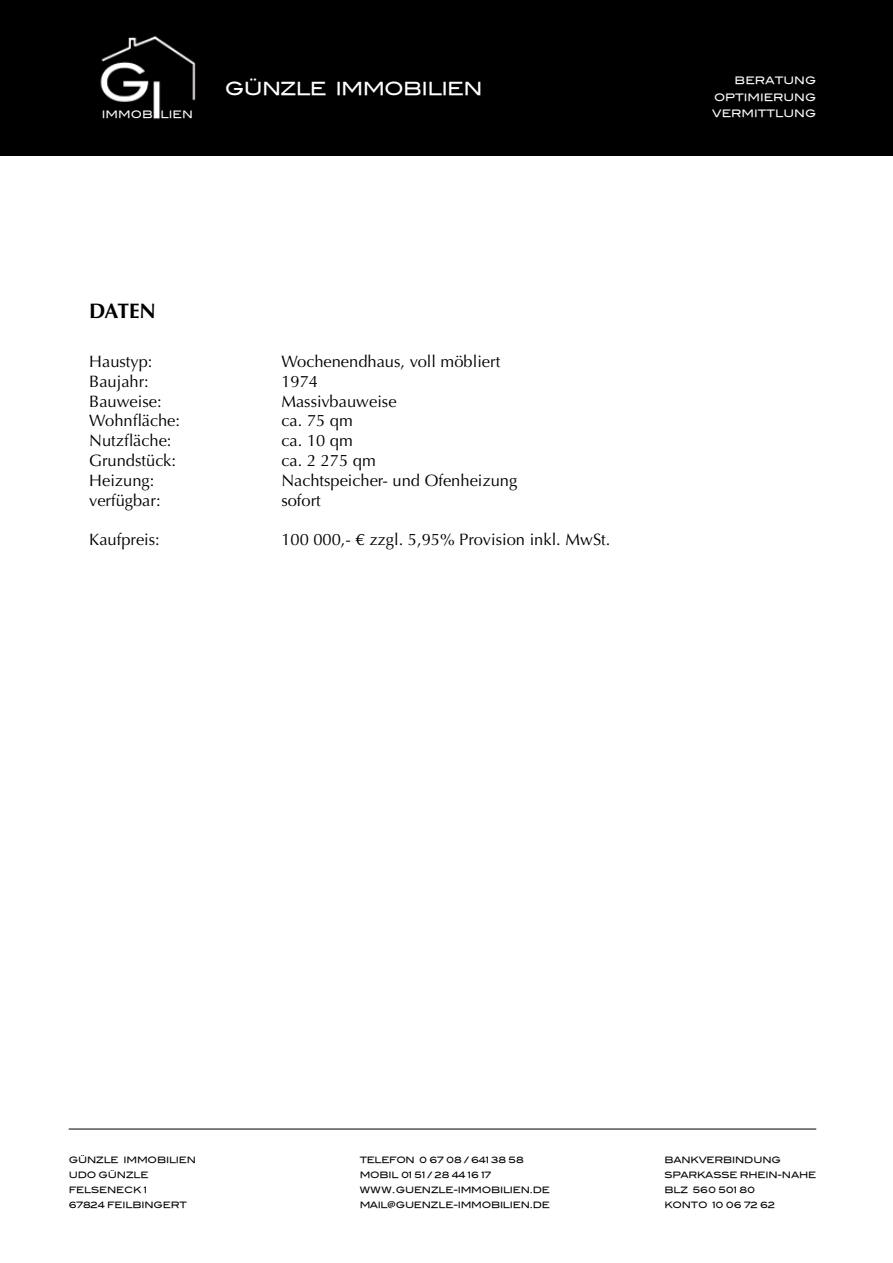
<style>
.page{position:relative;width:893px;height:1263px;background:#fff}
.page>*{position:absolute;margin:0;border:0;box-sizing:border-box;transform-origin:0 0}
.t1{font:700 21px "Optima";letter-spacing:-.025em;color:#000}
.t2{font:18px "Blair Md ITCTT Medium";letter-spacing:-.04em;color:#fff}
.t3{font:16.5px/19.8px "Optima";color:#000}
.t4{font:10.2px/16.5px "Blair Md ITCTT Medium";color:#fff;text-align:justify}
.t5{font:8.7px/15px "Blair Md ITCTT Medium";letter-spacing:-.02em;color:#000}
.s1{font-size:10.5px}
</style>
<div class="page">
<div style="left:0;top:0;width:893px;height:155px;background:#000"></div>
<hr style="left:69px;top:1129px;width:747px;height:1px;background:#000">
<p class="t4" style="left:102px;top:106px;width:93px">IMMOB LIEN</p>
<p class="t2" style="left:225px;top:77px;width:259px">GÜNZLE IMMOBILIEN</p>
<p class="t1" style="left:89px;top:299px;width:68px">DATEN</p>
<p class="t3" style="left:89px;top:352px;width:92px">Haustyp:<br>Baujahr:<br>Bauweise:<br>Wohnfläche:<br>Nutzfläche:<br>Grundstück:<br>Heizung: verfügbar:</p>
<p class="t3" style="left:89px;top:530px;width:72px">Kaufpreis:</p>
<p class="t3" style="left:281px;top:352px;width:237px">Wochenendhaus, voll möbliert<br>1974<br>Massivbauweise<br>ca. 75 qm<br>ca. 10 qm<br>ca. 2 275 qm<br>Nachtspeicher- und Ofenheizung sofort</p>
<p class="t3" style="left:281px;top:530px;width:331px">100 000,- € zzgl. 5,95% Provision inkl. MwSt.</p>
<p class="t4" style="left:712px;top:72px;width:106px;text-indent:22px">BERATUNG OPTIMIERUNG VERMITTLUNG</p>
<p class="t5" style="left:69px;top:1152px;width:129px">GÜNZLE IMMOBILIEN<br>UDO GÜNZLE<br>FELSENECK 1<br>67824 FEILBINGERT</p>
<p class="t5" style="left:360px;top:1152px;width:192px">TELEFON 0 67 08 / 641 38 58<br>MOBIL 01 51 / 28 44 16 17<br>WWW.GUENZLE-IMMOBILIEN.DE<br>MAIL<span class="s1">@</span>GUENZLE-IMMOBILIEN.DE</p>
<p class="t5" style="left:664px;top:1152px;width:153px">BANKVERBINDUNG<br>SPARKASSE RHEIN-NAHE<br>BLZ 560 501 80<br>KONTO 10 06 72 62</p>
</div>
